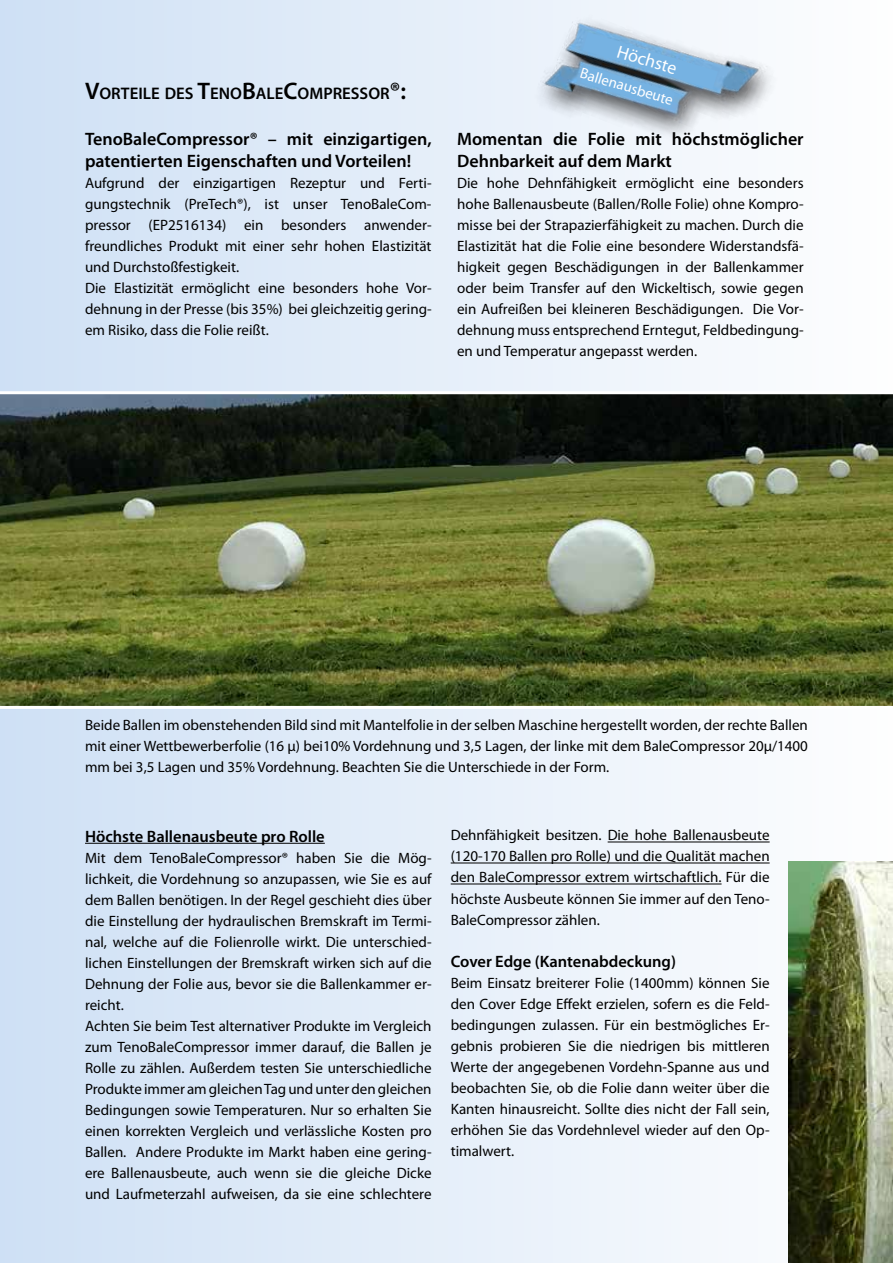
<style>
.page{position:relative;width:893px;height:1263px;background:#fff}
.page>*{position:absolute;margin:0;border:0;box-sizing:border-box;transform-origin:0 0}
.t1{font:600 18px/21.6px "Myriad Pro";color:#000}
.t2{font:18px "Myriad Pro";color:#fff}
.t3{font:600 16.8px "Myriad Pro";color:#000}
.t4{font:600 16.5px "Myriad Pro";color:#000}
.t5{font:15px/21px "Myriad Pro";color:#000;text-align:justify}
.t6{font:15px "Myriad Pro";color:#fff}
.s1{font-size:24px}
</style>
<div class="page">
<div style="left:0;top:0;width:893px;height:1263px;background:linear-gradient(to right,#cfe0f5,#fdfdfd)"></div>
<svg style="left:0;top:391px;width:893px;height:318px;background:#576031"></svg>
<hr style="left:85px;top:843px;width:240px;height:1px;background:#000">
<hr style="left:608px;top:842px;width:162px;height:1px;background:#000">
<hr style="left:451px;top:863px;width:319px;height:1px;background:#000">
<hr style="left:451px;top:884px;width:271px;height:1px;background:#000">
<img style="left:789px;top:862px;width:104px;height:401px">
<img style="left:504px;top:0;width:306px;height:218px">
<svg style="left:581px;top:32px;width:137px;height:77px;background:#87abc9"></svg>
<p class="t3" style="left:85px;top:82px;width:322px"><span class="s1">V</span>ORTEILE DES <span class="s1">T</span>ENO<span class="s1">B</span>ALE<span class="s1">C</span>OMPRESSOR<span class="s1">®</span><span class="s1">:</span></p>
<p class="t1" style="left:85px;top:128px;width:348px">TenoBaleCompressor® – mit einzigartigen, patentierten Eigenschaften und Vorteilen!</p>
<p class="t5" style="left:85px;top:173px;width:348px;text-align:left">Aufgrund der einzigartigen Rezeptur und Ferti&shy;gungstechnik (PreTech®), ist unser TenoBaleCom&shy;pressor (EP2516134) ein besonders anwender&shy;freundliches Produkt mit einer sehr hohen Elastizität und Durchstoßfestigkeit.<br>Die Elastizität ermöglicht eine besonders hohe Vor&shy;dehnung in der Presse (bis 35%) bei gleichzeitig gering&shy;em Risiko, dass die Folie reißt.</p>
<p class="t2" style="left:620px;top:41px;width:63px;rotate:17deg">Höchste</p>
<p class="t6" style="left:583px;top:64px;width:98px;rotate:17deg">Ballenausbeute</p>
<p class="t1" style="left:457px;top:128px;width:348px">Momentan die Folie mit höchstmöglicher<br>Dehnbarkeit auf dem Markt</p>
<p class="t5" style="left:457px;top:173px;width:348px">Die hohe Dehnfähigkeit ermöglicht eine besonders hohe Ballenausbeute (Ballen/Rolle Folie) ohne Kompro&shy;misse bei der Strapazierfähigkeit zu machen. Durch die Elastizität hat die Folie eine besondere Widerstandsfä&shy;higkeit gegen Beschädigungen in der Ballenkammer oder beim Transfer auf den Wickeltisch, sowie gegen ein Aufreißen bei kleineren Beschädigungen. Die Vor&shy;dehnung muss entsprechend Erntegut, Feldbedingung&shy;en und Temperatur angepasst werden.</p>
<p class="t5" style="left:85px;top:715px;width:724px">Beide Ballen im obenstehenden Bild sind mit Mantelfolie in der selben Maschine hergestellt worden, der rechte Ballen mit einer Wettbewerberfolie (16 µ) bei10% Vordehnung und 3,5 Lagen, der linke mit dem BaleCompressor 20µ/1400 mm bei 3,5 Lagen und 35% Vordehnung. Beachten Sie die Unterschiede in der Form.</p>
<p class="t4" style="left:85px;top:825px;width:241px">Höchste Ballenausbeute pro Rolle</p>
<p class="t5" style="left:85px;top:847px;width:348px;text-align:left">Mit dem TenoBaleCompressor® haben Sie die Mög&shy;lichkeit, die Vordehnung so anzupassen, wie Sie es auf dem Ballen benötigen. In der Regel geschieht dies über die Einstellung der hydraulischen Bremskraft im Termi&shy;nal, welche auf die Folienrolle wirkt. Die unterschied&shy;lichen Einstellungen der Bremskraft wirken sich auf die Dehnung der Folie aus, bevor sie die Ballenkammer er&shy;reicht.<br>Achten Sie beim Test alternativer Produkte im Vergleich zum TenoBaleCompressor immer darauf, die Ballen je Rolle zu zählen. Außerdem testen Sie unterschiedliche Produkte immer am gleichen Tag und unter den gleichen Bedingungen sowie Temperaturen. Nur so erhalten Sie einen korrekten Vergleich und verlässliche Kosten pro Ballen. Andere Produkte im Markt haben eine gering&shy;ere Ballenausbeute, auch wenn sie die gleiche Dicke und Laufmeterzahl aufweisen, da sie eine schlechtere</p>
<p class="t5" style="left:451px;top:825px;width:320px">Dehnfähigkeit besitzen. Die hohe Ballenausbeute (120-170 Ballen pro Rolle) und die Qualität machen den BaleCompressor extrem wirtschaftlich. Für die höchste Ausbeute können Sie immer auf den Teno-BaleCompressor zählen.</p>
<p class="t4" style="left:451px;top:950px;width:227px">Cover Edge (Kantenabdeckung)</p>
<p class="t5" style="left:451px;top:972px;width:320px">Beim Einsatz breiterer Folie (1400mm) können Sie den Cover Edge Effekt erzielen, sofern es die Feld&shy;bedingungen zulassen. Für ein bestmögliches Er&shy;gebnis probieren Sie die niedrigen bis mittleren Werte der angegebenen Vordehn-Spanne aus und beobachten Sie, ob die Folie dann weiter über die Kanten hinausreicht. Sollte dies nicht der Fall sein, erhöhen Sie das Vordehnlevel wieder auf den Op&shy;timalwert.</p>
</div>
